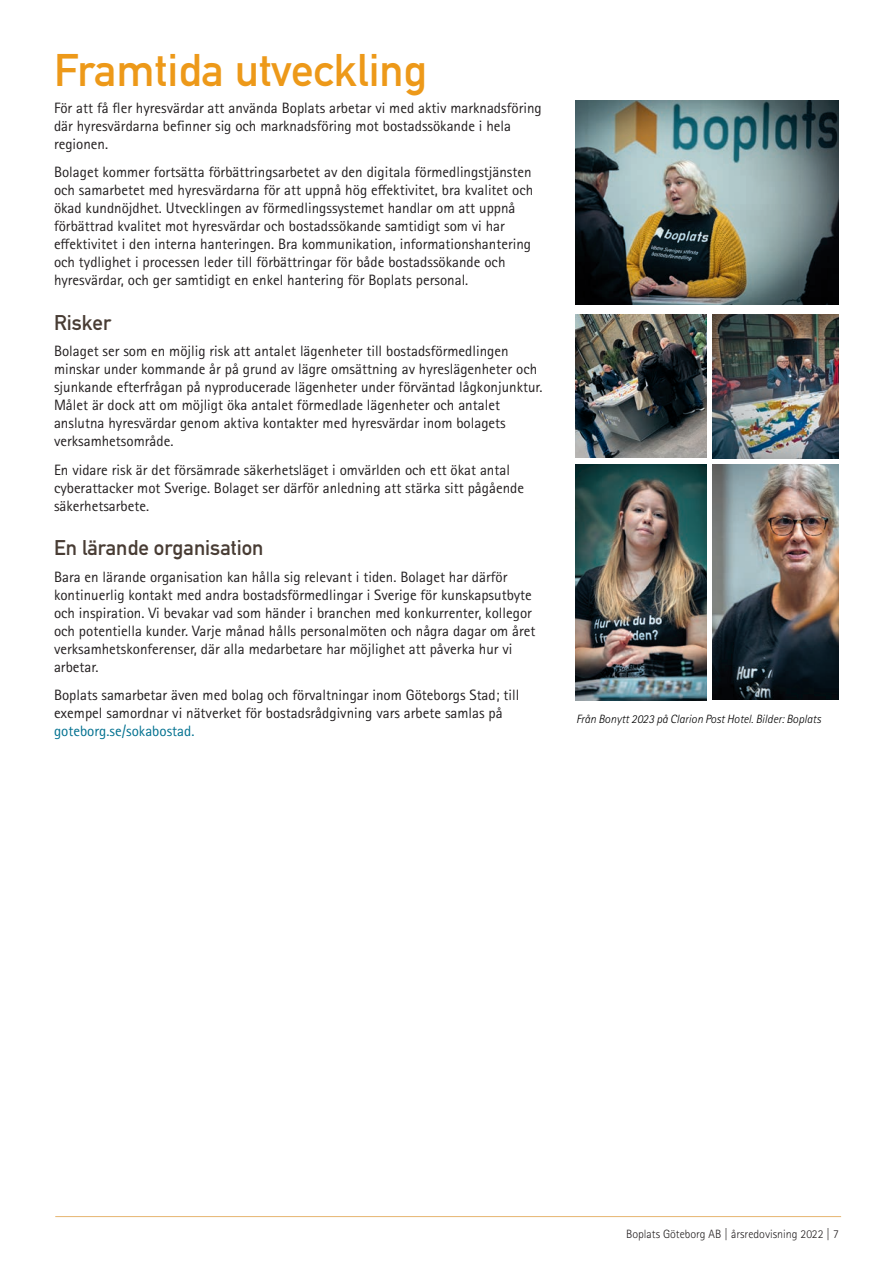
<style>
.page{position:relative;width:893px;height:1263px;background:#fff}
.page>*{position:absolute;margin:0;border:0;box-sizing:border-box;transform-origin:0 0}
.t1{font:45px "DIN Mittelschrift Std";color:#ed9919}
.t2{font:21px "DIN Mittelschrift Std";color:#483c34}
.t3{font:15px/18px "Rotis Sans Serif Pro";color:#231f20}
.t4{font:15px "Rotis Sans Serif Pro";color:#027190}
.t5{font:italic 300 12px "Rotis Sans Serif Pro";color:#000}
.t6{font:300 12px "Rotis Sans Serif Pro";color:#231f20}
</style>
<div class="page">
<hr style="left:55px;top:1216px;width:786px;height:1px;background:#e6b571">
<img style="left:575px;top:464px;width:132px;height:237px">
<img style="left:575px;top:101px;width:264px;height:204px">
<img style="left:712px;top:465px;width:127px;height:235px">
<img style="left:712px;top:315px;width:127px;height:143px">
<img style="left:575px;top:314px;width:132px;height:144px">
<h1 class="t1" style="left:54px;top:44px;width:375px">Framtida utveckling</h1>
<p class="t3" style="left:54px;top:99px;width:489px">För att få fler hyresvärdar att använda Boplats arbetar vi med aktiv marknadsföring där hyresvärdarna befinner sig och marknadsföring mot bostadssökande i hela regionen.</p>
<p class="t3" style="left:54px;top:163px;width:481px">Bolaget kommer fortsätta förbättringsarbetet av den digitala förmedlingstjänsten och samarbetet med hyresvärdarna för att uppnå hög effektivitet, bra kvalitet och ökad kundnöjdhet. Utvecklingen av förmedlingssystemet handlar om att uppnå förbättrad kvalitet mot hyresvärdar och bostadssökande samtidigt som vi har effektivitet i den interna hanteringen. Bra kommunikation, informationshantering och tydlighet i processen leder till förbättringar för både bostadssökande och hyresvärdar, och ger samtidigt en enkel hantering för Boplats personal.</p>
<h2 class="t2" style="left:54px;top:310px;width:59px">Risker</h2>
<p class="t3" style="left:54px;top:342px;width:490px">Bolaget ser som en möjlig risk att antalet lägenheter till bostadsförmedlingen minskar under kommande år på grund av lägre omsättning av hyreslägenheter och sjunkande efterfrågan på nyproducerade lägenheter under förväntad lågkonjunktur.<br>Målet är dock att om möjligt öka antalet förmedlade lägenheter och antalet anslutna hyresvärdar genom aktiva kontakter med hyresvärdar inom bolagets verksamhetsområde.</p>
<p class="t3" style="left:54px;top:461px;width:472px">En vidare risk är det försämrade säkerhetsläget i omvärlden och ett ökat antal cyberattacker mot Sverige. Bolaget ser därför anledning att stärka sitt pågående säkerhetsarbete.</p>
<h2 class="t2" style="left:54px;top:535px;width:211px">En lärande organisation</h2>
<p class="t3" style="left:54px;top:568px;width:483px">Bara en lärande organisation kan hålla sig relevant i tiden. Bolaget har därför kontinuerlig kontakt med andra bostadsförmedlingar i Sverige för kunskapsutbyte och inspiration. Vi bevakar vad som händer i branchen med konkurrenter, kollegor och potentiella kunder. Varje månad hålls personalmöten och några dagar om året verksamhetskonferenser, där alla medarbetare har möjlighet att påverka hur vi arbetar.</p>
<p class="t3" style="left:54px;top:686px;width:467px">Boplats samarbetar även med bolag och förvaltningar inom Göteborgs Stad; till exempel samordnar vi nätverket för bostadsrådgivning vars arbete samlas på</p>
<p class="t4" style="left:54px;top:722px;width:142px">goteborg.se/sokabostad.</p>
<p class="t5" style="left:576px;top:712px;width:246px">Från Bonytt 2023 på Clarion Post Hotel. Bilder: Boplats</p>
<p class="t6" style="left:626px;top:1227px;width:214px">Boplats Göteborg AB | årsredovisning 2022 | 7</p>
</div>
